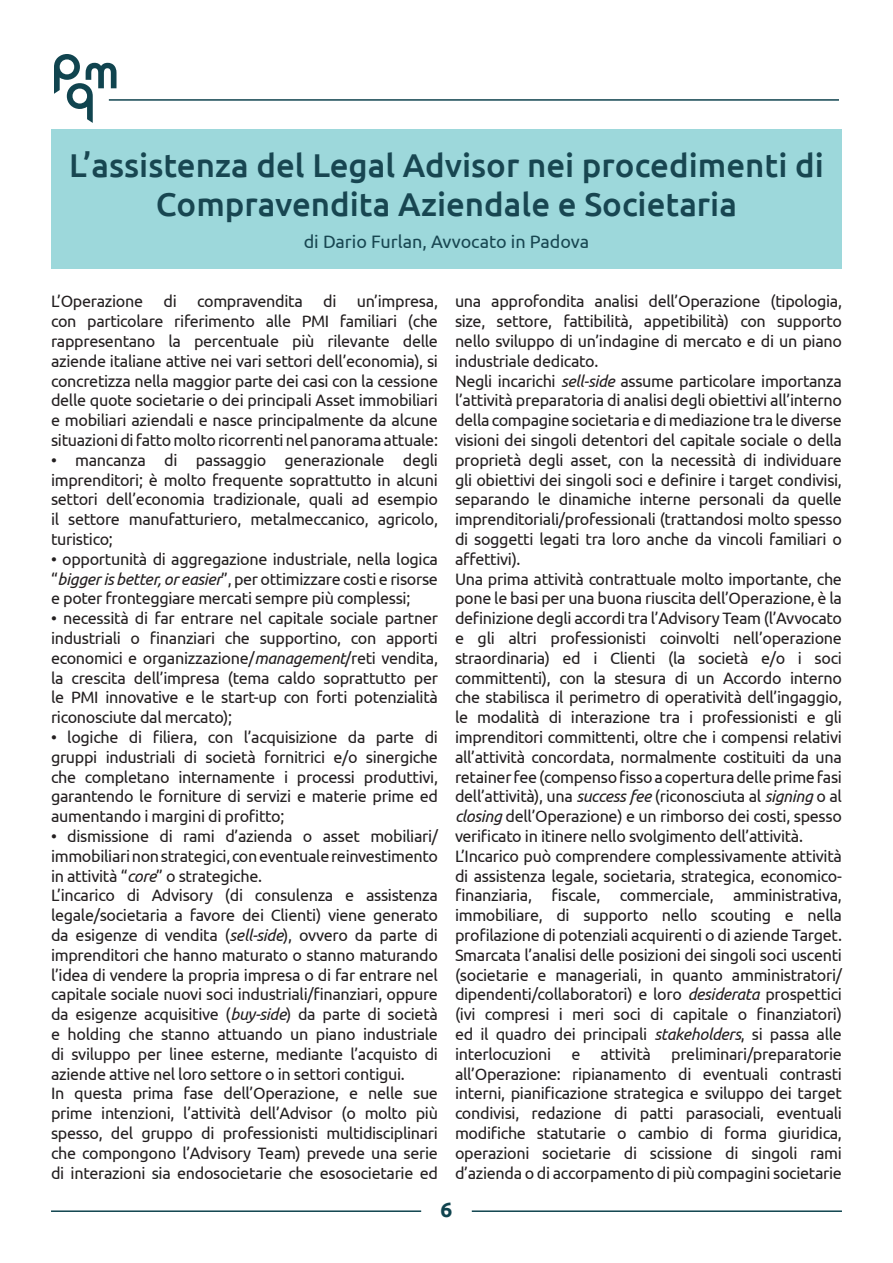
<style>
.page{position:relative;width:893px;height:1263px;background:#fff}
.page>*{position:absolute;margin:0;border:0;box-sizing:border-box;transform-origin:0 0}
.Titolo_paragrafo_articolo{font:500 33px/39.6px "Ubuntu";color:#184651;text-align:center}
.t1{font:700 21px "Ubuntu";color:#10444f}
.Sottotiotolo_articolo{font:18px "Ubuntu";color:#184651}
.Testo_paragrafo_articolo{font:16.5px/19.8px "Ubuntu";letter-spacing:-.02em;color:#231f20;text-align:justify}
.s1{font-style:italic}
</style>
<div class="page">
<hr style="left:109px;top:99px;width:730px;height:2px;background:#10444f">
<hr style="left:51px;top:1210px;width:370px;height:2px;background:#10444f">
<hr style="left:472px;top:1210px;width:370px;height:2px;background:#10444f">
<svg style="left:54px;top:54px;width:63px;height:69px"></svg>
<div style="left:51px;top:130px;width:791px;height:139px;background:#9dd8db"></div>
<p class="Titolo_paragrafo_articolo" style="left:69px;top:144px;width:756px">L’assistenza del Legal Advisor nei procedimenti di<br>Compravendita Aziendale e Societaria</p>
<p class="Sottotiotolo_articolo" style="left:304px;top:231px;width:287px">di Dario Furlan, Avvocato in Padova</p>
<p class="Testo_paragrafo_articolo" style="left:51px;top:291px;width:388px">L’Operazione di compravendita di un’impresa, con particolare riferimento alle PMI familiari (che rappresentano la percentuale più rilevante delle aziende italiane attive nei vari settori dell’economia), si concretizza nella maggior parte dei casi con la cessione delle quote societarie o dei principali Asset immobiliari e mobiliari aziendali e nasce principalmente da alcune situazioni di fatto molto ricorrenti nel panorama attuale:</p>
<p class="Testo_paragrafo_articolo" style="left:51px;top:449px;width:388px">• mancanza di passaggio generazionale degli imprenditori; è molto frequente soprattutto in alcuni settori dell’economia tradizionale, quali ad esempio il settore manufatturiero, metalmeccanico, agricolo, turistico;</p>
<p class="Testo_paragrafo_articolo" style="left:51px;top:548px;width:388px">• opportunità di aggregazione industriale, nella logica “<span class="s1">bigger is better, or easier</span>”, per ottimizzare costi e risorse e poter fronteggiare mercati sempre più complessi;</p>
<p class="Testo_paragrafo_articolo" style="left:51px;top:608px;width:388px">• necessità di far entrare nel capitale sociale partner industriali o finanziari che supportino, con apporti economici e organizzazione/<span class="s1">management</span>/reti vendita, la crescita dell’impresa (tema caldo soprattutto per le PMI innovative e le start-up con forti potenzialità riconosciute dal mercato);</p>
<p class="Testo_paragrafo_articolo" style="left:51px;top:727px;width:388px">• logiche di filiera, con l’acquisizione da parte di gruppi industriali di società fornitrici e/o sinergiche che completano internamente i processi produttivi, garantendo le forniture di servizi e materie prime ed aumentando i margini di profitto;</p>
<p class="Testo_paragrafo_articolo" style="left:51px;top:826px;width:388px">• dismissione di rami d’azienda o asset mobiliari/ immobiliari non strategici, con eventuale reinvestimento in attività “<span class="s1">core</span>” o strategiche.</p>
<p class="Testo_paragrafo_articolo" style="left:51px;top:885px;width:388px">L’incarico di Advisory (di consulenza e assistenza legale/societaria a favore dei Clienti) viene generato da esigenze di vendita (<span class="s1">sell-side</span>), ovvero da parte di imprenditori che hanno maturato o stanno maturando l’idea di vendere la propria impresa o di far entrare nel capitale sociale nuovi soci industriali/finanziari, oppure da esigenze acquisitive (<span class="s1">buy-side</span>) da parte di società e holding che stanno attuando un piano industriale di sviluppo per linee esterne, mediante l’acquisto di aziende attive nel loro settore o in settori contigui.</p>
<p class="Testo_paragrafo_articolo" style="left:51px;top:1083px;width:388px">In questa prima fase dell’Operazione, e nelle sue prime intenzioni, l’attività dell’Advisor (o molto più spesso, del gruppo di professionisti multidisciplinari che compongono l’Advisory Team) prevede una serie di interazioni sia endosocietarie che esosocietarie ed</p>
<p class="Testo_paragrafo_articolo" style="left:455px;top:291px;width:388px">una approfondita analisi dell’Operazione (tipologia, size, settore, fattibilità, appetibilità) con supporto nello sviluppo di un’indagine di mercato e di un piano industriale dedicato.</p>
<p class="Testo_paragrafo_articolo" style="left:455px;top:370px;width:388px">Negli incarichi <span class="s1">sell-side</span> assume particolare importanza l’attività preparatoria di analisi degli obiettivi all’interno della compagine societaria e di mediazione tra le diverse visioni dei singoli detentori del capitale sociale o della proprietà degli asset, con la necessità di individuare gli obiettivi dei singoli soci e definire i target condivisi, separando le dinamiche interne personali da quelle imprenditoriali/professionali (trattandosi molto spesso di soggetti legati tra loro anche da vincoli familiari o affettivi).</p>
<p class="Testo_paragrafo_articolo" style="left:455px;top:568px;width:388px">Una prima attività contrattuale molto importante, che pone le basi per una buona riuscita dell’Operazione, è la definizione degli accordi tra l’Advisory Team (l’Avvocato e gli altri professionisti coinvolti nell’operazione straordinaria) ed i Clienti (la società e/o i soci committenti), con la stesura di un Accordo interno che stabilisca il perimetro di operatività dell’ingaggio, le modalità di interazione tra i professionisti e gli imprenditori committenti, oltre che i compensi relativi all’attività concordata, normalmente costituiti da una retainer fee (compenso fisso a copertura delle prime fasi dell’attività), una <span class="s1">success fee</span> (riconosciuta al <span class="s1">signing</span> o al <span class="s1">closing</span> dell’Operazione) e un rimborso dei costi, spesso verificato in itinere nello svolgimento dell’attività.</p>
<p class="Testo_paragrafo_articolo" style="left:455px;top:845px;width:388px">L’Incarico può comprendere complessivamente attività di assistenza legale, societaria, strategica, economico&shy;finanziaria, fiscale, commerciale, amministrativa, immobiliare, di supporto nello scouting e nella profilazione di potenziali acquirenti o di aziende Target.</p>
<p class="Testo_paragrafo_articolo" style="left:455px;top:944px;width:388px">Smarcata l’analisi delle posizioni dei singoli soci uscenti (societarie e manageriali, in quanto amministratori/ dipendenti/collaboratori) e loro <span class="s1">desiderata</span> prospettici (ivi compresi i meri soci di capitale o finanziatori) ed il quadro dei principali <span class="s1">stakeholders</span>, si passa alle interlocuzioni e attività preliminari/preparatorie all’Operazione: ripianamento di eventuali contrasti interni, pianificazione strategica e sviluppo dei target condivisi, redazione di patti parasociali, eventuali modifiche statutarie o cambio di forma giuridica, operazioni societarie di scissione di singoli rami d’azienda o di accorpamento di più compagini societarie</p>
<p class="t1" style="left:440px;top:1197px;width:13px">6</p>
</div>
